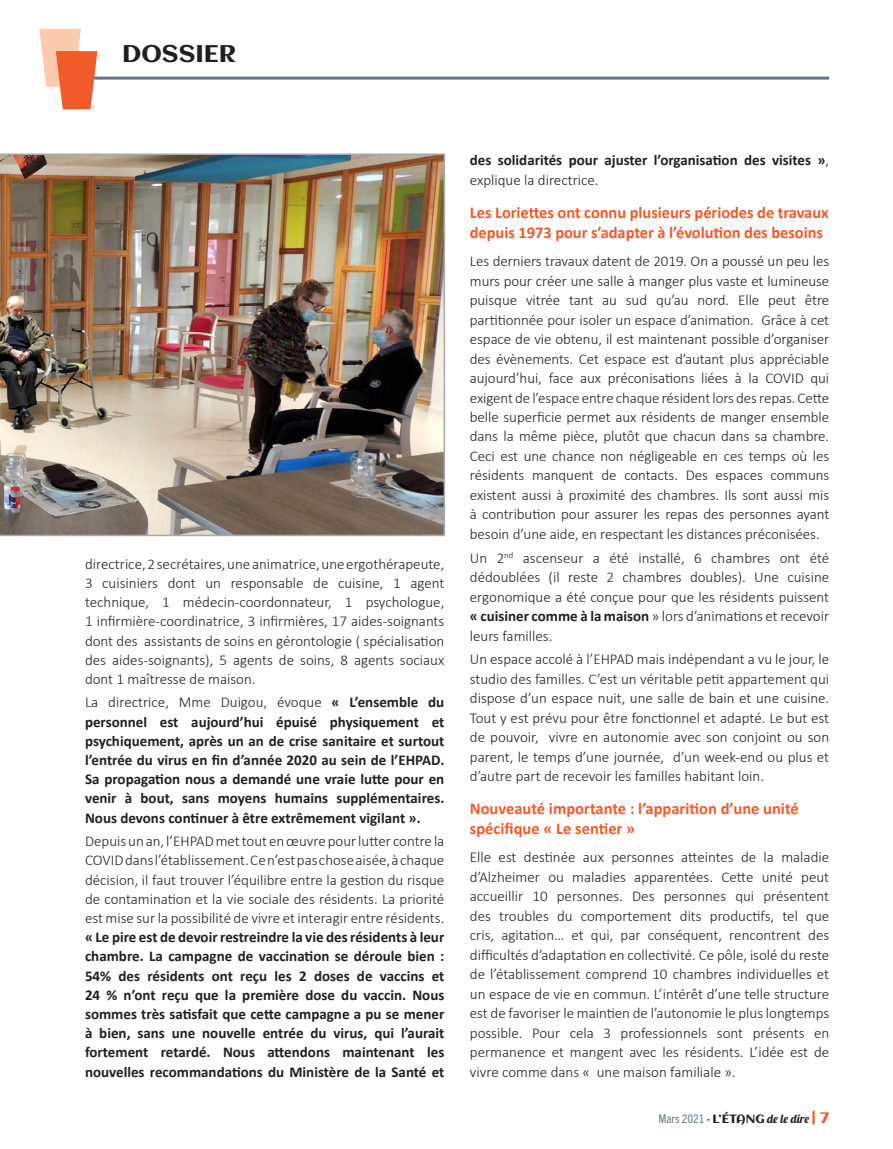
<style>
.page{position:relative;width:893px;height:1149px;background:#fff}
.page>*{position:absolute;margin:0;border:0;box-sizing:border-box;transform-origin:0 0}
.t1{font:24px "Aclonica";color:#231f20}
.sous_titre{font:700 16.5px/20.2px "Calibri";letter-spacing:-.005em;color:#f15a29}
.texte{font:300 15px/19.5px "Calibri";color:#231f20;text-align:justify}
.texte-2{font:700 15px/19.2px "Calibri";color:#231f20;text-align:justify}
.t2{font:condensed 12px "Trade Gothic Next LT Pro";color:#647883}
.s1{font-weight:300}
.s2{font-weight:700}
.s3{color:#231f20}
.s4{font-family:"Aclonica";font-stretch:normal;color:#231f20}
.s5{font-family:"Lobster 1.4";font-stretch:normal;color:#231f20}
.s6{font-family:"Aclonica";font-stretch:normal;font-size:15px;color:#f15a29}
</style>
<div class="page">
<hr style="left:85px;top:77px;width:744px;height:3px;background:#647883">
<svg style="left:39px;top:29px;width:58px;height:80px"></svg>
<img style="left:0;top:153px;width:445px;height:383px">
<h1 class="t1" style="left:122px;top:37px;width:115px">DOSSIER</h1>
<p class="texte" style="left:85px;top:554px;width:361px">directrice, 2 secrétaires, une animatrice, une ergothérapeute, 3 cuisiniers dont un responsable de cuisine, 1 agent technique, 1 médecin-coordonnateur, 1 psychologue, 1 infirmière-coordinatrice, 3 infirmières, 17 aides-soignants dont des assistants de soins en gérontologie ( spécialisation des aides-soignants), 5 agents de soins, 8 agents sociaux dont 1 maîtresse de maison.</p>
<p class="texte-2" style="left:85px;top:692px;width:361px"><span class="s1">La directrice, Mme Duigou, évoque</span> « L’ensemble du personnel est aujourd’hui épuisé physiquement et psychiquement, après un an de crise sanitaire et surtout l’entrée du virus en fin d’année 2020 au sein de l’EHPAD.<br>Sa propagation nous a demandé une vraie lutte pour en venir à bout, sans moyens humains supplémentaires.<br>Nous devons continuer à être extrêmement vigilant ».</p>
<p class="texte-2" style="left:85px;top:830px;width:361px"><span class="s1">Depuis un an, l’EHPAD met tout en œuvre pour lutter contre la COVID dans l’établissement. Ce n’est pas chose aisée, à chaque décision, il faut trouver l’équilibre entre la gestion du risque de contamination et la vie sociale des résidents. La priorité est mise sur la possibilité de vivre et interagir entre résidents. </span>« Le pire est de devoir restreindre la vie des résidents à leur chambre. La campagne de vaccination se déroule bien :<br>54% des résidents ont reçu les 2 doses de vaccins et 24 % n’ont reçu que la première dose du vaccin. Nous sommes très satisfait que cette campagne a pu se mener à bien, sans une nouvelle entrée du virus, qui l’aurait fortement retardé. Nous attendons maintenant les nouvelles recommandations du Ministère de la Santé et</p>
<p class="texte-2" style="left:470px;top:150px;width:361px">des solidarités pour ajuster l’organisation des visites »<span class="s1">, explique la directrice.</span></p>
<p class="sous_titre" style="left:470px;top:201px;width:360px">Les Loriettes ont connu plusieurs périodes de travaux depuis 1973 pour s’adapter à l’évolution des besoins</p>
<p class="texte" style="left:470px;top:251px;width:361px">Les derniers travaux datent de 2019. On a poussé un peu les murs pour créer une salle à manger plus vaste et lumineuse puisque vitrée tant au sud qu’au nord. Elle peut être partitionnée pour isoler un espace d’animation. Grâce à cet espace de vie obtenu, il est maintenant possible d’organiser des évènements. Cet espace est d’autant plus appréciable aujourd’hui, face aux préconisations liées à la COVID qui exigent de l’espace entre chaque résident lors des repas. Cette belle superficie permet aux résidents de manger ensemble dans la même pièce, plutôt que chacun dans sa chambre.<br>Ceci est une chance non négligeable en ces temps où les résidents manquent de contacts. Des espaces communs existent aussi à proximité des chambres. Ils sont aussi mis à contribution pour assurer les repas des personnes ayant besoin d’une aide, en respectant les distances préconisées.</p>
<p class="texte" style="left:470px;top:547px;width:361px">Un 2<sup>nd</sup> ascenseur a été installé, 6 chambres ont été dédoublées (il reste 2 chambres doubles). Une cuisine ergonomique a été conçue pour que les résidents puissent <span class="s2">« cuisiner comme à la maison</span> » lors d’animations et recevoir leurs familles.</p>
<p class="texte" style="left:470px;top:649px;width:361px">Un espace accolé à l’EHPAD mais indépendant a vu le jour, le studio des familles. C’est un véritable petit appartement qui dispose d’un espace nuit, une salle de bain et une cuisine.<br>Tout y est prévu pour être fonctionnel et adapté. Le but est de pouvoir, vivre en autonomie avec son conjoint ou son parent, le temps d’une journée, d’un week-end ou plus et d’autre part de recevoir les familles habitant loin.</p>
<p class="sous_titre" style="left:470px;top:797px;width:330px">Nouveauté importante : l’apparition d’une unité spécifique « Le sentier »</p>
<p class="texte" style="left:470px;top:847px;width:361px">Elle est destinée aux personnes atteintes de la maladie d’Alzheimer ou maladies apparentées. Cette unité peut accueillir 10 personnes. Des personnes qui présentent des troubles du comportement dits productifs, tel que cris, agitation… et qui, par conséquent, rencontrent des difficultés d’adaptation en collectivité. Ce pôle, isolé du reste de l’établissement comprend 10 chambres individuelles et un espace de vie en commun. L’intérêt d’une telle structure est de favoriser le maintien de l’autonomie le plus longtemps possible. Pour cela 3 professionnels sont présents en permanence et mangent avec les résidents. L’idée est de vivre comme dans « une maison familiale ».</p>
<p class="t2" style="left:659px;top:1110px;width:172px">Mars 2021 <span class="s3">-</span> <span class="s4">L’ÉTANG</span> <span class="s5">de le dire</span> <span class="s6">| 7</span></p>
</div>
